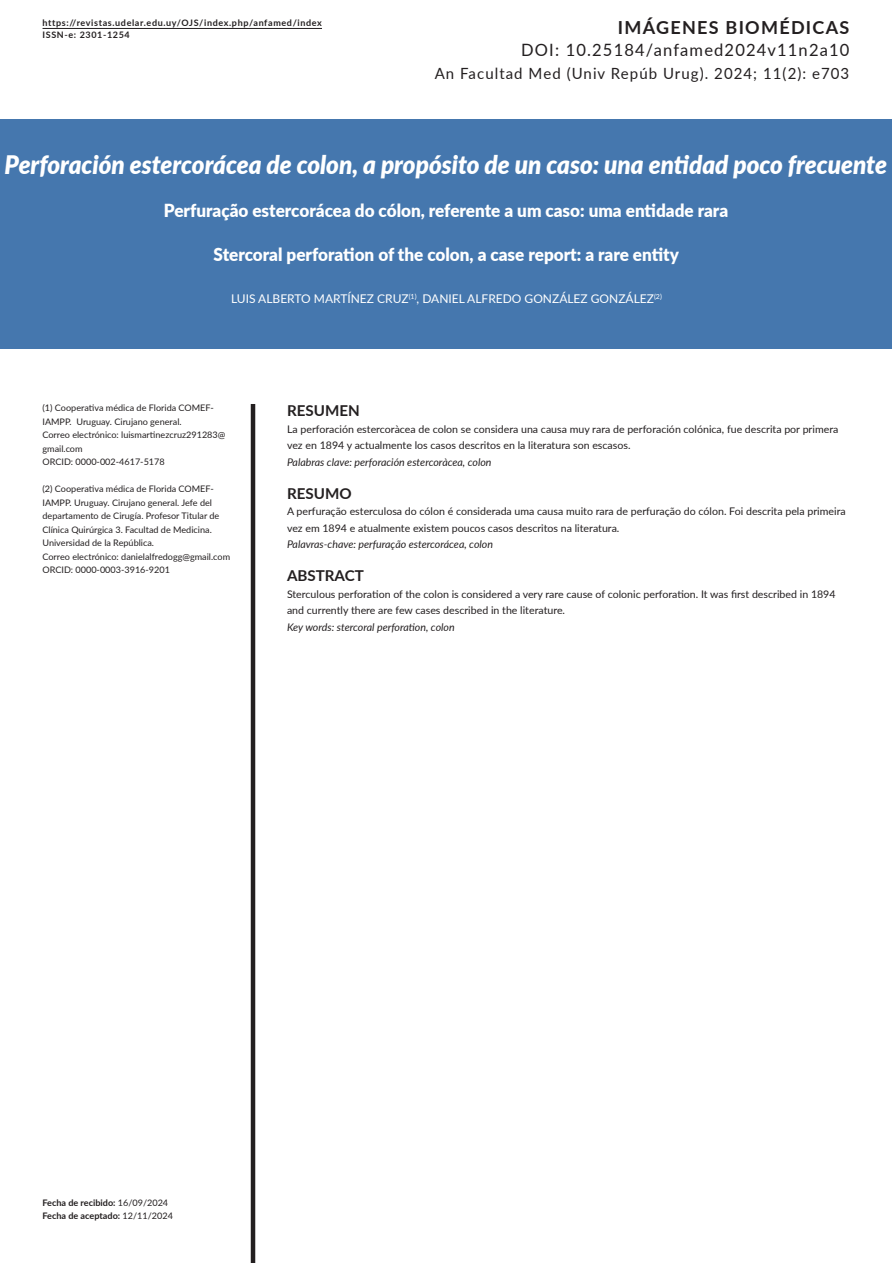
<style>
.page{position:relative;width:893px;height:1263px;background:#fff}
.page>*{position:absolute;margin:0;border:0;box-sizing:border-box;transform-origin:0 0}
.t1{font:italic 900 25.5px "Lato";color:#fff;scale:.95 1}
.t2{font:900 18px "Lato";color:#fff;scale:.95 1}
.t3{font:700 18px "Lato";letter-spacing:.07em;color:#231f20}
.t4{font:16.95px "Lato";letter-spacing:.07em;color:#231f20}
.t5{font:15.45px "Lato";letter-spacing:.07em;color:#231f20}
.t6{font:700 15px "Lato";color:#231f20}
.t7{font:12px "Lato";color:#fff}
.t8{font:10.5px/16.5px "Lato";color:#231f20}
.t9{font:italic 10.5px "Lato";color:#231f20}
.t10{font:9px/13.5px "Lato";color:#231f20}
.t11{font:700 9px "Lato";letter-spacing:.07em;color:#231f20}
.t12{font:700 9px/13.5px "Lato";color:#231f20}
.s1{font-weight:400}
</style>
<div class="page">
<div style="left:1px;top:120px;width:891px;height:229px;background:#4577ae"></div>
<hr style="left:43px;top:28px;width:279px;height:1px;background:#231f20">
<hr style="left:251px;top:404px;width:4px;height:859px;background:#231f20">
<p class="t11" style="left:43px;top:16px;width:281px">https://revistas.udelar.edu.uy/OJS/index.php/anfamed/index</p>
<p class="t11" style="left:43px;top:28px;width:89px">ISSN-e: 2301-1254</p>
<p class="t3" style="left:618px;top:14px;width:233px">IMÁGENES BIOMÉDICAS</p>
<p class="t4" style="left:521px;top:38px;width:330px">DOI: 10.25184/anfamed2024v11n2a10</p>
<p class="t5" style="left:435px;top:62px;width:416px">An Facultad Med (Univ Repúb Urug). 2024; 11(2): e703</p>
<p class="t1" style="left:5px;top:146px;width:930px">Perforación estercorácea de colon, a propósito de un caso: una entidad poco frecuente</p>
<p class="t2" style="left:164px;top:197px;width:596px">Perfuração estercorácea do cólon, referente a um caso: uma entidade rara</p>
<p class="t2" style="left:214px;top:240px;width:491px">Stercoral perforation of the colon, a case report: a rare entity</p>
<p class="t7" style="left:231px;top:290px;width:432px">LUIS ALBERTO MARTÍNEZ CRUZ<sup>(1)</sup>, DANIEL ALFREDO GONZÁLEZ GONZÁLEZ<sup>(2)</sup></p>
<p class="t10" style="left:43px;top:401px;width:173px">(1) Cooperativa médica de Florida COMEF-<br>IAMPP. Uruguay. Cirujano general.</p>
<p class="t10" style="left:43px;top:428px;width:184px">Correo electrónico: luismartinezcruz291283@ gmail.com</p>
<p class="t10" style="left:43px;top:455px;width:124px">ORCID: 0000-002-4617-5178</p>
<p class="t10" style="left:43px;top:482px;width:178px">(2) Cooperativa médica de Florida COMEF-IAMPP. Uruguay. Cirujano general. Jefe del departamento de Cirugía. Profesor Titular de Clínica Quirúrgica 3. Facultad de Medicina.<br>Universidad de la República.</p>
<p class="t10" style="left:43px;top:549px;width:189px">Correo electrónico: danielalfredogg@gmail.com</p>
<p class="t10" style="left:43px;top:563px;width:129px">ORCID: 0000-0003-3916-9201</p>
<p class="t6" style="left:287px;top:400px;width:74px">RESUMEN</p>
<p class="t8" style="left:287px;top:420px;width:553px">La perforación estercoràcea de colon se considera una causa muy rara de perforación colónica, fue descrita por primera vez en 1894 y actualmente los casos descritos en la literatura son escasos.</p>
<p class="t9" style="left:287px;top:454px;width:206px">Palabras clave: perforación estercoràcea, colon</p>
<p class="t6" style="left:287px;top:482px;width:66px">RESUMO</p>
<p class="t8" style="left:287px;top:503px;width:560px">A perfuração esterculosa do cólon é considerada uma causa muito rara de perfuração do cólon. Foi descrita pela primeira vez em 1894 e atualmente existem poucos casos descritos na literatura.</p>
<p class="t9" style="left:287px;top:537px;width:208px">Palavras-chave: perfuração estercorácea, colon</p>
<p class="t6" style="left:287px;top:565px;width:78px">ABSTRACT</p>
<p class="t8" style="left:287px;top:585px;width:550px">Sterculous perforation of the colon is considered a very rare cause of colonic perforation. It was first described in 1894 and currently there are few cases described in the literature.</p>
<p class="t9" style="left:287px;top:619px;width:169px">Key words: stercoral perforation, colon</p>
<p class="t12" style="left:43px;top:1195px;width:132px">Fecha de recibido: <span class="s1">16/09/2024<br></span>Fecha de aceptado: <span class="s1">12/11/2024</span></p>
</div>
